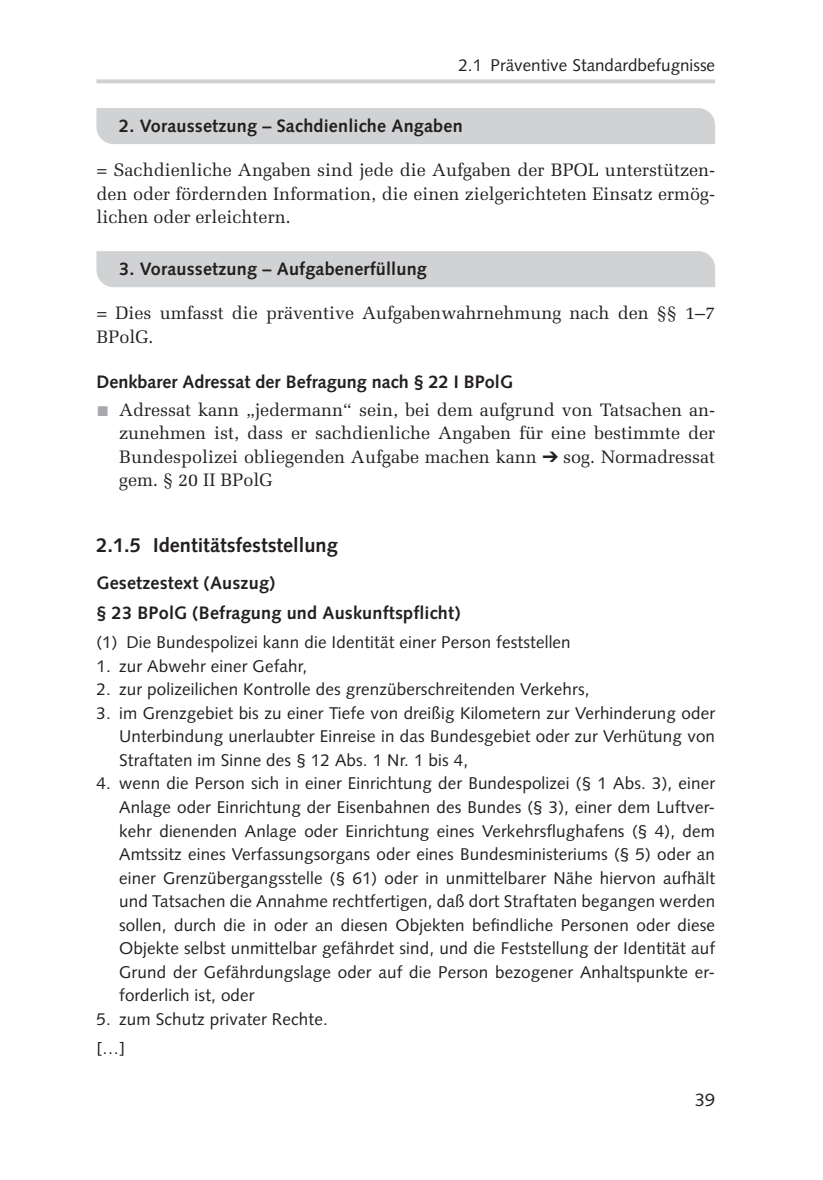
<style>
.page{position:relative;width:823px;height:1180px;background:#fff}
.page>*{position:absolute;margin:0;border:0;box-sizing:border-box;transform-origin:0 0}
.t1{font:700 20px "Syntax LT Pro";color:#231f20}
.t2{font:18px/23.6px "Melior LT Pro";color:#231f20;text-align:justify}
.t3{font:700 18px/29.6px "Syntax LT Pro";letter-spacing:.01em;color:#231f20}
.t4{font:18px "Syntax LT Pro";color:#231f20}
.t5{font:17px/23.4px "Syntax LT Pro";letter-spacing:.01em;color:#231f20;text-align:justify}
.s1{color:#a8a9ad}
</style>
<div class="page">
<svg style="left:96px;top:79px;width:618px;height:4px;background:#d5d6d8"></svg>
<div style="left:96px;top:108px;width:618px;height:36px;background:#d1d2d4"></div>
<div style="left:96px;top:251px;width:618px;height:36px;background:#d1d2d4"></div>
<p class="t5" style="left:458px;top:53px;width:258px">2.1 Präventive Standardbefugnisse</p>
<p class="t3" style="left:119px;top:110px;width:345px">2. Voraussetzung – Sachdienliche Angaben</p>
<p class="t2" style="left:96px;top:158px;width:619px">= Sachdienliche Angaben sind jede die Aufgaben der BPOL unterstützen&shy;den oder fördernden Information, die einen zielgerichteten Einsatz ermög&shy;lichen oder erleichtern.</p>
<p class="t3" style="left:119px;top:254px;width:309px">3. Voraussetzung – Aufgabenerfüllung</p>
<p class="t2" style="left:96px;top:301px;width:619px">= Dies umfasst die präventive Aufgabenwahrnehmung nach den §§ 1–7<br>BPolG.</p>
<p class="t3" style="left:96px;top:367px;width:418px">Denkbarer Adressat der Befragung nach § 22 I BPolG</p>
<p class="t2" style="left:119px;top:397px;width:597px;text-indent:-22px"><span class="s1">■</span> Adressat kann „jedermann“ sein, bei dem aufgrund von Tatsachen an&shy;zunehmen ist, dass er sachdienliche Angaben für eine bestimmte der Bundespolizei obliegenden Aufgabe machen kann ➔ sog. Normadressat gem. § 20 II BPolG</p>
<p class="t1" style="left:96px;top:533px;width:243px">2.1.5 Identitätsfeststellung</p>
<p class="t3" style="left:96px;top:568px;width:365px">Gesetzestext (Auszug)<br>§ 23 BPolG (Befragung und Auskunftspflicht)</p>
<p class="t5" style="left:96px;top:630px;width:475px">(1) Die Bundespolizei kann die Identität einer Person feststellen</p>
<p class="t5" style="left:96px;top:654px;width:212px">1. zur Abwehr einer Gefahr,</p>
<p class="t5" style="left:96px;top:677px;width:494px">2. zur polizeilichen Kontrolle des grenzüberschreitenden Verkehrs,</p>
<p class="t5" style="left:119px;top:701px;width:597px;text-indent:-23px">3. im Grenzgebiet bis zu einer Tiefe von dreißig Kilometern zur Verhinderung oder Unterbindung unerlaubter Einreise in das Bundesgebiet oder zur Verhütung von Straftaten im Sinne des § 12 Abs. 1 Nr. 1 bis 4,</p>
<p class="t5" style="left:119px;top:771px;width:597px;text-indent:-23px">4. wenn die Person sich in einer Einrichtung der Bundespolizei (§ 1 Abs. 3), einer Anlage oder Einrichtung der Eisenbahnen des Bundes (§ 3), einer dem Luftver&shy;kehr dienenden Anlage oder Einrichtung eines Verkehrsflughafens (§ 4), dem Amtssitz eines Verfassungsorgans oder eines Bundesministeriums (§ 5) oder an einer Grenzübergangsstelle (§ 61) oder in unmittelbarer Nähe hiervon aufhält und Tatsachen die Annahme rechtfertigen, daß dort Straftaten begangen werden sollen, durch die in oder an diesen Objekten befindliche Personen oder diese Objekte selbst unmittelbar gefährdet sind, und die Feststellung der Identität auf Grund der Gefährdungslage oder auf die Person bezogener Anhaltspunkte er&shy;forderlich ist, oder</p>
<p class="t5" style="left:96px;top:1003px;width:233px;line-height:29.4px">5. zum Schutz privater Rechte. […]</p>
<p class="t4" style="left:694px;top:1089px;width:22px">39</p>
</div>
